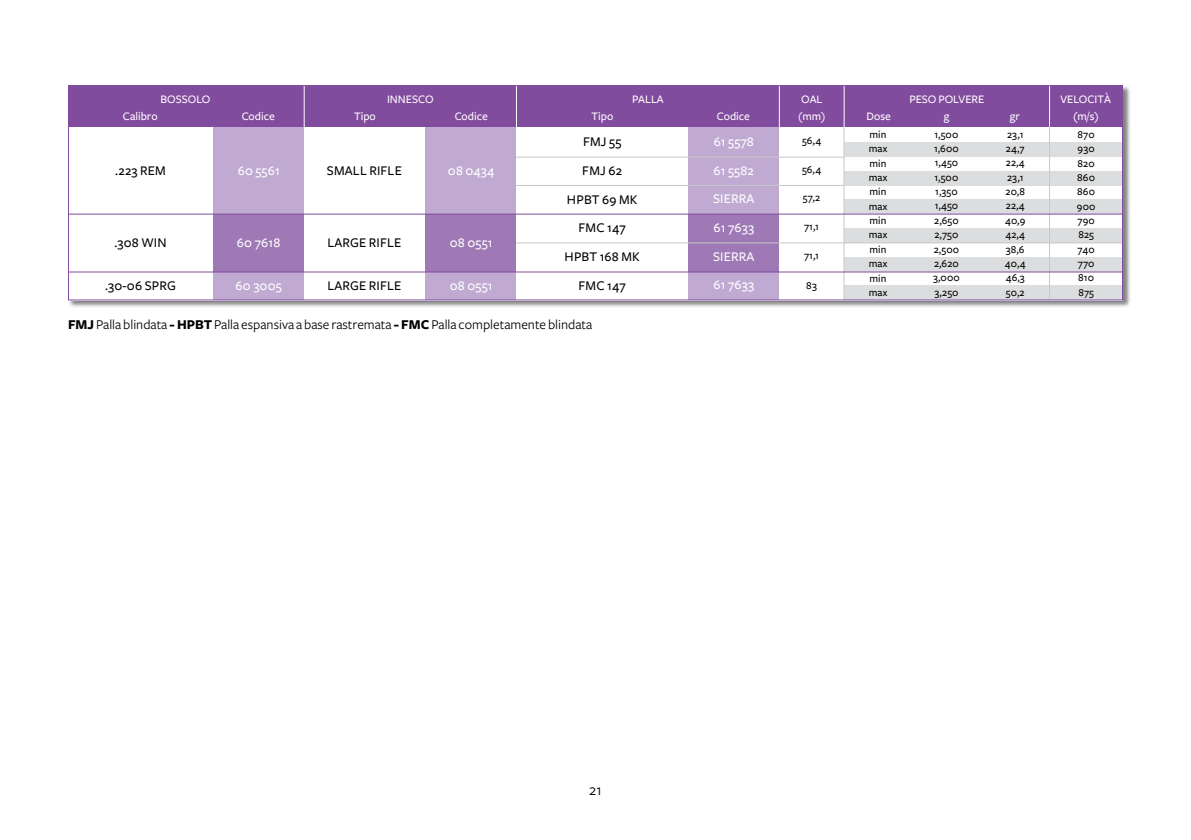
<style>
.page{position:relative;width:1191px;height:840px;background:#fff}
.page>*{position:absolute;margin:0;border:0;box-sizing:border-box;transform-origin:0 0}
.t1{font:16px "Freight Sans";color:#000}
.t2{font:14px "Freight Sans";color:#000}
.t3{font:500 13.8px/28.6px "Freight Sans";letter-spacing:.015em;color:#000;text-align:center}
.t4{font:500 13.8px/28.6px "Freight Sans";letter-spacing:.015em;color:#fff;text-align:justify}
.t5{font:500 11.8px/17.4px "Freight Sans";color:#fff}
.t6{font:500 11px/14.4px "Freight Sans";letter-spacing:.015em;color:#000}
.s1{font-family:"Freight Sans Bold SC"}
</style>
<div class="page">
<div style="left:68px;top:85px;width:1063px;height:223px;background:#000;opacity:.5"></div>
<div style="left:68px;top:85px;width:1055px;height:215px;background:#fff"></div>
<div style="left:68px;top:85px;width:1055px;height:42px;background:#824c9e"></div>
<hr style="left:516px;top:84px;width:1px;height:43px;background:#fff">
<hr style="left:1049px;top:84px;width:1px;height:43px;background:#fff">
<hr style="left:304px;top:84px;width:1px;height:43px;background:#fff">
<div style="left:688px;top:127px;width:91px;height:87px;background:#c0aad2"></div>
<div style="left:688px;top:270px;width:91px;height:30px;background:#c0aad2"></div>
<div style="left:425px;top:127px;width:91px;height:87px;background:#c0aad2"></div>
<div style="left:425px;top:271px;width:91px;height:29px;background:#c0aad2"></div>
<div style="left:213px;top:127px;width:91px;height:86px;background:#c0aad2"></div>
<div style="left:213px;top:271px;width:91px;height:29px;background:#c0aad2"></div>
<div style="left:688px;top:214px;width:91px;height:58px;background:#9e79b6"></div>
<div style="left:425px;top:214px;width:91px;height:58px;background:#9e79b6"></div>
<div style="left:213px;top:214px;width:91px;height:57px;background:#9e79b6"></div>
<div style="left:844px;top:142px;width:278px;height:15px;background:#dcddde"></div>
<div style="left:844px;top:171px;width:278px;height:14px;background:#dcddde"></div>
<div style="left:844px;top:199px;width:278px;height:15px;background:#dcddde"></div>
<div style="left:844px;top:228px;width:278px;height:15px;background:#dcddde"></div>
<div style="left:844px;top:257px;width:278px;height:14px;background:#dcddde"></div>
<div style="left:844px;top:285px;width:278px;height:15px;background:#dcddde"></div>
<hr style="left:516px;top:157px;width:327px;height:1px;background:#c7c8ca">
<hr style="left:516px;top:185px;width:327px;height:1px;background:#c7c8ca">
<hr style="left:516px;top:242px;width:606px;height:1px;background:#c7c8ca">
<hr style="left:1049px;top:127px;width:1px;height:173px;background:#c7c8ca">
<hr style="left:779px;top:84px;width:1px;height:43px;background:#fff">
<hr style="left:843px;top:84px;width:1px;height:43px;background:#fff">
<hr style="left:843px;top:127px;width:1px;height:173px;background:#c7c8ca">
<hr style="left:68px;top:213px;width:1054px;height:1px;background:#824c9e">
<hr style="left:68px;top:271px;width:1054px;height:1px;background:#824c9e">
<div style="left:68px;top:85px;width:1055px;height:215px;border:1px solid #824c9e"></div>
<p class="t5" style="left:632px;top:91px;width:33px">PALLA</p>
<p class="t5" style="left:1060px;top:91px;width:52px">VELOCITà</p>
<p class="t3" style="left:564px;top:128px;width:77px">FMJ 55<br>FMJ 62<br>HPBT 69 MK<br>FMC 147<br>HPBT 168 MK<br>FMC 147</p>
<p class="t5" style="left:160px;top:91px;width:51px">BOSSOLO</p>
<p class="t5" style="left:387px;top:91px;width:48px">INNESCO</p>
<p class="t5" style="left:798px;top:90px;width:29px">OAL (mm)</p>
<p class="t5" style="left:909px;top:91px;width:76px">PESO POLVERE</p>
<p class="t5" style="left:123px;top:108px;width:36px">Calibro</p>
<p class="t5" style="left:242px;top:108px;width:35px">Codice</p>
<p class="t5" style="left:354px;top:108px;width:23px">Tipo</p>
<p class="t5" style="left:455px;top:108px;width:35px">Codice</p>
<p class="t5" style="left:591px;top:108px;width:23px">Tipo</p>
<p class="t5" style="left:716px;top:108px;width:35px">Codice</p>
<p class="t5" style="left:866px;top:108px;width:26px">Dose</p>
<p class="t5" style="left:944px;top:108px;width:7px">g</p>
<p class="t5" style="left:1009px;top:108px;width:12px">gr</p>
<p class="t5" style="left:1073px;top:108px;width:27px">(m/s)</p>
<p class="t6" style="left:868px;top:127px;width:20px;text-align:justify">min max min max min max min max min max min max</p>
<p class="t6" style="left:1076px;top:127px;width:20px">870<br>930<br>820<br>860<br>860<br>900<br>790<br>825<br>740<br>770<br>810<br>875</p>
<p class="t4" style="left:713px;top:127px;width:43px">61 5578<br>61 5582<br>SIERRA 61 7633<br>SIERRA 61 7633</p>
<p class="t6" style="left:933px;top:127px;width:28px">1,500<br>1,600<br>1,450<br>1,500<br>1,350<br>1,450<br>2,650<br>2,750<br>2,500<br>2,620<br>3,000<br>3,250</p>
<p class="t6" style="left:1005px;top:127px;width:22px">23,1<br>24,7<br>22,4<br>23,1<br>20,8<br>22,4<br>40,9<br>42,4<br>38,6<br>40,4<br>46,3<br>50,2</p>
<p class="t6" style="left:802px;top:133px;width:21px">56,4</p>
<p class="t6" style="left:802px;top:162px;width:21px">56,4</p>
<p class="t6" style="left:803px;top:191px;width:19px">57,2</p>
<p class="t6" style="left:804px;top:219px;width:16px">71,1</p>
<p class="t6" style="left:804px;top:248px;width:16px">71,1</p>
<p class="t6" style="left:806px;top:278px;width:12px">83</p>
<p class="t3" style="left:327px;top:156px;width:17px">Small</p>
<p class="t3" style="left:369px;top:156px;width:34px">RIFLE</p>
<p class="t4" style="left:238px;top:156px;width:44px">60 5561</p>
<p class="t4" style="left:448px;top:156px;width:48px">08 0434</p>
<p class="t3" style="left:115px;top:156px;width:52px">.223 REM</p>
<p class="t3" style="left:327px;top:229px;width:75px">LARGE RIFLE</p>
<p class="t4" style="left:237px;top:229px;width:45px">60 7618</p>
<p class="t3" style="left:114px;top:229px;width:54px">.308 WIN</p>
<p class="t3" style="left:105px;top:271px;width:72px">.30-06 SPRG</p>
<p class="t4" style="left:236px;top:271px;width:48px">60 3005</p>
<p class="t3" style="left:327px;top:271px;width:75px">LARGE RIFLE</p>
<p class="t4" style="left:450px;top:271px;width:44px">08 0551</p>
<p class="t4" style="left:450px;top:229px;width:44px">08 0551</p>
<p class="t2" style="left:68px;top:316px;width:526px"><span class="s1">FMJ</span> Palla blindata <span class="s1">- HPBT</span> Palla espansiva a base rastremata <span class="s1">- FMC</span> Palla completamente blindata</p>
<h1 class="t1" style="left:589px;top:781px;width:14px">21</h1>
</div>
